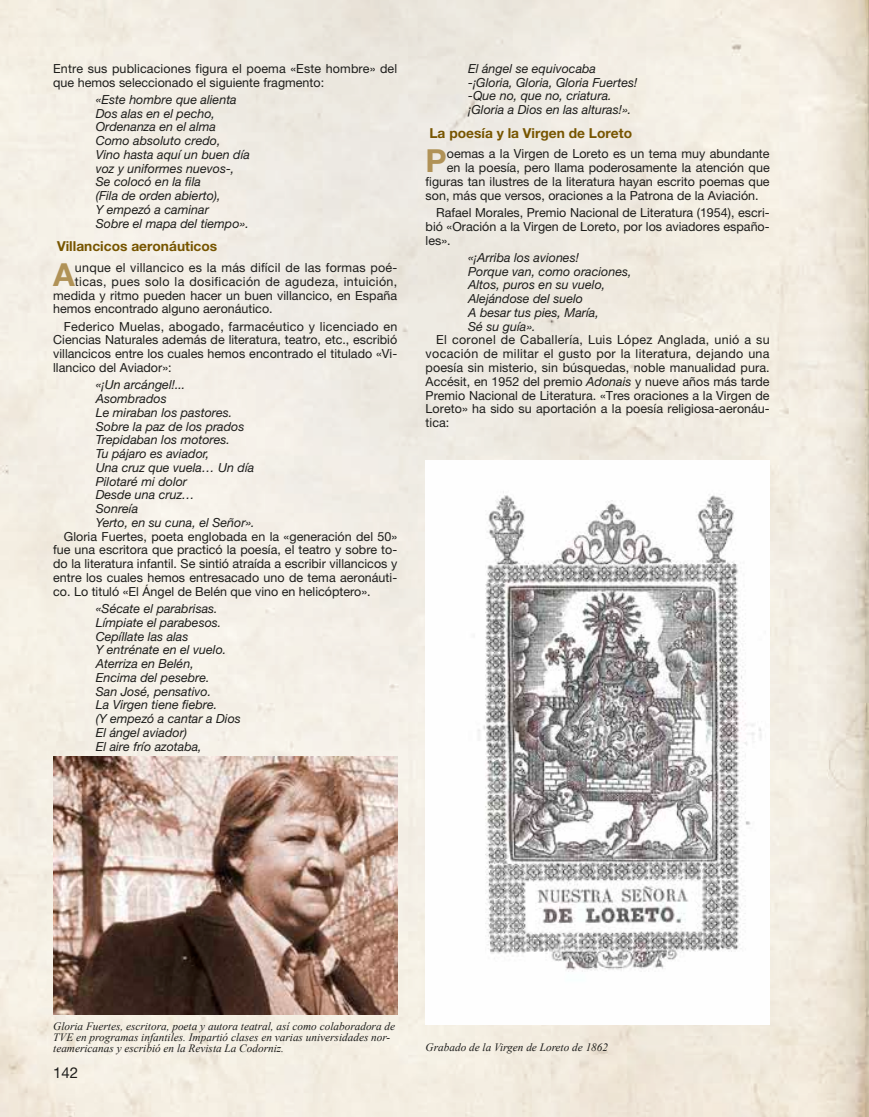
<style>
.page{position:relative;width:869px;height:1117px;background:#fff}
.page>*{position:absolute;margin:0;border:0;box-sizing:border-box;transform-origin:0 0}
.t1{font:700 31.75px "Helvetica Neue LT Std";color:#b09257}
.t2{font:15px "Helvetica Neue LT Std";color:#1d1d1b}
.t3{font:700 13.75px "Helvetica Neue LT Std";color:#750}
.t4{font:12.5px/13.8px "Helvetica Neue LT Std";color:#1d1d1b;text-align:justify}
.t5{font:italic 12.5px/13.8px "Helvetica Neue LT Std";color:#1d1d1b}
.t6{font:12.5px "Helvetica Neue LT Std";letter-spacing:.025em;color:#1d1d1b}
.t7{font:12.5px "Helvetica Neue LT Std";letter-spacing:.03em;color:#1d1d1b}
.t8{font:12.5px "Helvetica Neue LT Std";letter-spacing:.02em;color:#1d1d1b}
.t9{font:italic 11.25px/11.2px "Times New Roman";color:#1d1d1b}
.s1{font-style:italic}
</style>
<div class="page">
<img style="left:0;top:0;width:868px;height:1116px">
<img style="left:53px;top:756px;width:344px;height:258px">
<img style="left:425px;top:461px;width:344px;height:563px">
<p class="t4" style="left:53px;top:61px;width:345px">Entre sus publicaciones figura el poema «Este hombre» del que hemos seleccionado el siguiente fragmento:</p>
<p class="t5" style="left:96px;top:92px;width:156px">«Este hombre que alienta<br>Dos alas en el pecho,<br>Ordenanza en el alma<br>Como absoluto credo,<br>Vino hasta aquí un buen día voz y uniformes nuevos-,<br>Se colocó en la fila<br>(Fila de orden abierto),<br>Y empezó a caminar<br>Sobre el mapa del tiempo».</p>
<p class="t3" style="left:57px;top:238px;width:162px">Villancicos aeronáuticos</p>
<p class="t1" style="left:53px;top:255px;width:23px">A</p>
<p class="t8" style="left:75px;top:260px;width:323px">unque el villancico es la más difícil de las formas poé-</p>
<p class="t7" style="left:75px;top:274px;width:324px">ticas, pues solo la dosificación de agudeza, intuición,</p>
<p class="t4" style="left:53px;top:288px;width:345px">medida y ritmo pueden hacer un buen villancico, en España</p>
<p class="t4" style="left:53px;top:302px;width:221px">hemos encontrado alguno aeronáutico.</p>
<p class="t4" style="left:53px;top:319px;width:345px;text-indent:11px">Federico Muelas, abogado, farmacéutico y licenciado en Ciencias Naturales además de literatura, teatro, etc., escribió villancicos entre los cuales hemos encontrado el titulado «Vi&shy;llancico del Aviador»:</p>
<p class="t5" style="left:96px;top:377px;width:91px">«¡Un arcángel!...</p>
<p class="t5" style="left:96px;top:391px;width:72px">Asombrados</p>
<p class="t5" style="left:96px;top:405px;width:138px">Le miraban los pastores.</p>
<p class="t5" style="left:96px;top:419px;width:150px">Sobre la paz de los prados</p>
<p class="t5" style="left:96px;top:432px;width:136px">Trepidaban los motores.</p>
<p class="t5" style="left:96px;top:446px;width:115px">Tu pájaro es aviador,</p>
<p class="t5" style="left:96px;top:460px;width:160px">Una cruz que vuela… Un día</p>
<p class="t5" style="left:96px;top:474px;width:93px">Pilotaré mi dolor</p>
<p class="t5" style="left:96px;top:487px;width:100px">Desde una cruz…</p>
<p class="t5" style="left:96px;top:501px;width:44px">Sonreía</p>
<p class="t5" style="left:96px;top:515px;width:160px">Yerto, en su cuna, el Señor».</p>
<p class="t4" style="left:64px;top:529px;width:335px">Gloria Fuertes, poeta englobada en la «generación del 50»</p>
<p class="t4" style="left:53px;top:543px;width:345px">fue una escritora que practicó la poesía, el teatro y sobre to-</p>
<p class="t4" style="left:53px;top:556px;width:345px">do la literatura infantil. Se sintió atraída a escribir villancicos y</p>
<p class="t4" style="left:53px;top:570px;width:345px">entre los cuales hemos entresacado uno de tema aeronáuti-</p>
<p class="t4" style="left:53px;top:584px;width:319px">co. Lo tituló «El Ángel de Belén que vino en helicóptero».</p>
<p class="t5" style="left:96px;top:601px;width:146px">«Sécate el parabrisas.<br>Límpiate el parabesos.<br>Cepíllate las alas<br>Y entrénate en el vuelo.<br>Aterriza en Belén,<br>Encima del pesebre.<br>San José, pensativo.<br>La Virgen tiene fiebre.<br>(Y empezó a cantar a Dios<br>El ángel aviador)<br>El aire frío azotaba,</p>
<p class="t5" style="left:468px;top:61px;width:170px">El ángel se equivocaba -¡Gloria, Gloria, Gloria Fuertes! -Que no, que no, criatura. ¡Gloria a Dios en las alturas!».</p>
<p class="t3" style="left:429px;top:124px;width:204px">La poesía y la Virgen de Loreto</p>
<p class="t1" style="left:425px;top:141px;width:23px">P</p>
<p class="t4" style="left:446px;top:147px;width:324px">oemas a la Virgen de Loreto es un tema muy abundante</p>
<p class="t4" style="left:446px;top:161px;width:324px">en la poesía, pero llama poderosamente la atención que</p>
<p class="t4" style="left:425px;top:174px;width:345px">figuras tan ilustres de la literatura hayan escrito poemas que</p>
<p class="t4" style="left:425px;top:188px;width:334px">son, más que versos, oraciones a la Patrona de la Aviación.</p>
<p class="t4" style="left:425px;top:205px;width:345px;text-indent:11px">Rafael Morales, Premio Nacional de Literatura (1954), escri&shy;bió «Oración a la Virgen de Loreto, por los aviadores españo&shy;les».</p>
<p class="t5" style="left:468px;top:250px;width:112px">«¡Arriba los aviones!</p>
<p class="t5" style="left:468px;top:264px;width:165px">Porque van, como oraciones,</p>
<p class="t5" style="left:468px;top:278px;width:139px">Altos, puros en su vuelo,</p>
<p class="t5" style="left:468px;top:291px;width:116px">Alejándose del suelo</p>
<p class="t5" style="left:468px;top:305px;width:132px">A besar tus pies, María,</p>
<p class="t5" style="left:468px;top:319px;width:69px">Sé su guía».</p>
<p class="t6" style="left:436px;top:332px;width:335px">El coronel de Caballería, Luis López Anglada, unió a su</p>
<p class="t6" style="left:425px;top:346px;width:345px">vocación de militar el gusto por la literatura, dejando una</p>
<p class="t4" style="left:425px;top:360px;width:345px">poesía sin misterio, sin búsquedas, noble manualidad pura.</p>
<p class="t4" style="left:425px;top:374px;width:345px">Accésit, en 1952 del premio <span class="s1">Adonais</span> y nueve años más tarde</p>
<p class="t4" style="left:425px;top:388px;width:345px">Premio Nacional de Literatura. «Tres oraciones a la Virgen de</p>
<p class="t4" style="left:425px;top:401px;width:345px">Loreto» ha sido su aportación a la poesía religiosa-aeronáu-</p>
<p class="t4" style="left:425px;top:415px;width:25px">tica:</p>
<p class="t9" style="left:53px;top:1019px;width:343px">Gloria Fuertes, escritora, poeta y autora teatral, así como colaboradora de<br>TVE en programas infantiles. Impartió clases en varias universidades nor&shy;teamericanas y escribió en la Revista La Codorniz.</p>
<p class="t2" style="left:53px;top:1063px;width:27px">142</p>
<p class="t9" style="left:425px;top:1041px;width:184px">Grabado de la Virgen de Loreto de 1862</p>
</div>
